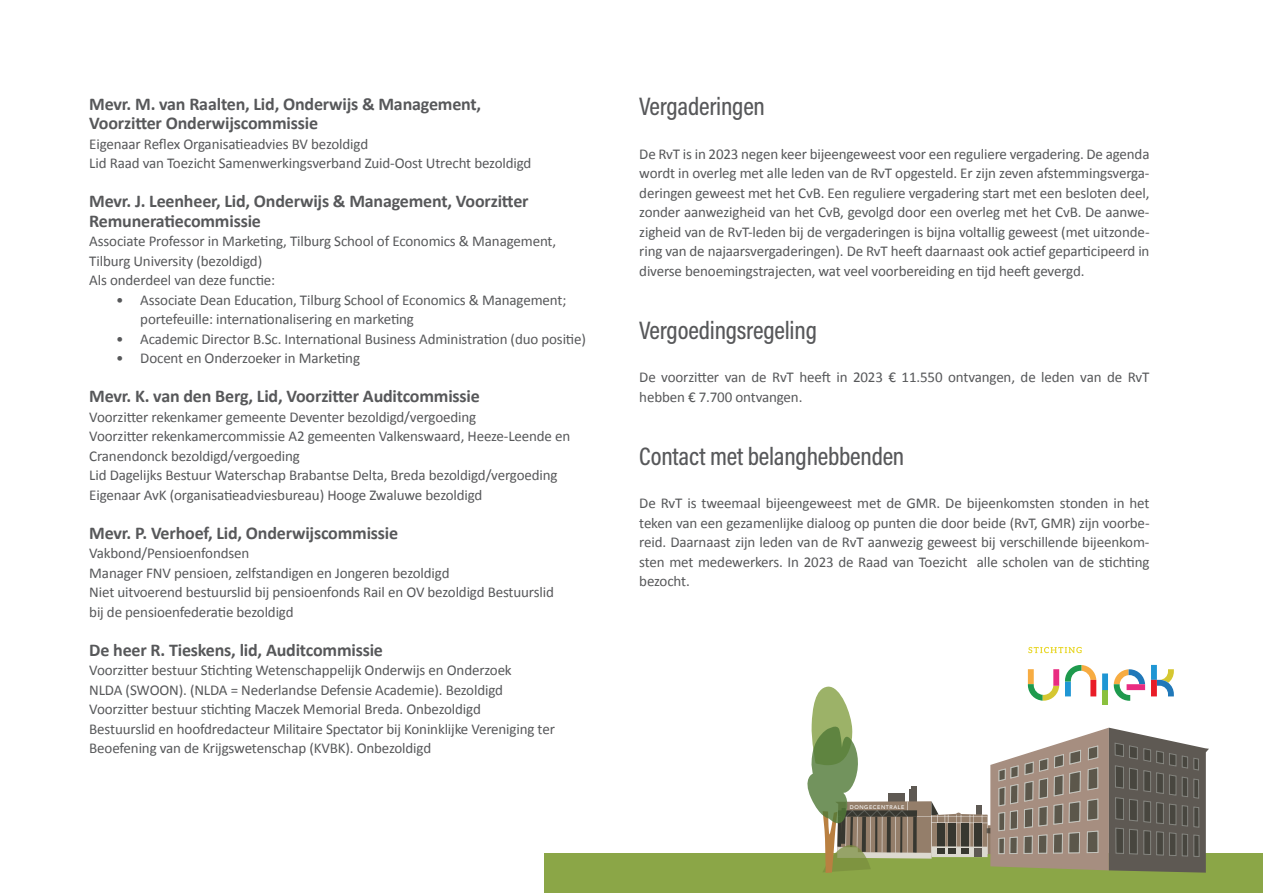
<style>
.page{position:relative;width:1263px;height:893px;background:#fff}
.page>*{position:absolute;margin:0;border:0;box-sizing:border-box;transform-origin:0 0}
.t1{font:500 25.5px "Acumin Pro Cond";letter-spacing:-.01em;color:#57585a}
.t2{font:700 18px/19.5px "Calibri";letter-spacing:-.01em;color:#57585a}
.t3{font:15px/19.5px "Calibri";letter-spacing:-.01em;color:#57585a}
.t4{font:500 5.4px "Avenir";letter-spacing:.105em;color:#fff}
</style>
<div class="page">
<div style="left:544px;top:853px;width:719px;height:40px;background:#8ba647"></div>
<svg style="left:1028px;top:647px;width:54px;height:6px"></svg>
<svg style="left:807px;top:665px;width:402px;height:208px"></svg>
<p class="t2" style="left:89px;top:93px;width:393px">Mevr. M. van Raalten, Lid, Onderwijs &amp; Management,<br>Voorzitter Onderwijscommissie</p>
<p class="t3" style="left:89px;top:133px;width:444px">Eigenaar Reflex Organisatieadvies BV bezoldigd<br>Lid Raad van Toezicht Samenwerkingsverband Zuid-Oost Utrecht bezoldigd</p>
<p class="t2" style="left:89px;top:191px;width:441px">Mevr. J. Leenheer, Lid, Onderwijs &amp; Management, Voorzitter<br>Remuneratiecommissie</p>
<p class="t3" style="left:89px;top:231px;width:468px">Associate Professor in Marketing, Tilburg School of Economics &amp; Management,<br>Tilburg University (bezoldigd)<br>Als onderdeel van deze functie:</p>
<p class="t3" style="left:140px;top:289px;width:428px;text-indent:-24px">• Associate Dean Education, Tilburg School of Economics &amp; Management; portefeuille: internationalisering en marketing</p>
<p class="t3" style="left:116px;top:328px;width:471px">• Academic Director B.Sc. International Business Administration (duo positie)</p>
<p class="t3" style="left:116px;top:348px;width:245px">• Docent en Onderzoeker in Marketing</p>
<p class="t2" style="left:89px;top:386px;width:392px">Mevr. K. van den Berg, Lid, Voorzitter Auditcommissie</p>
<p class="t3" style="left:89px;top:406px;width:483px">Voorzitter rekenkamer gemeente Deventer bezoldigd/vergoeding<br>Voorzitter rekenkamercommissie A2 gemeenten Valkenswaard, Heeze-Leende en Cranendonck bezoldigd/vergoeding<br>Lid Dagelijks Bestuur Waterschap Brabantse Delta, Breda bezoldigd/vergoeding Eigenaar AvK (organisatieadviesbureau) Hooge Zwaluwe bezoldigd</p>
<p class="t2" style="left:89px;top:522px;width:310px">Mevr. P. Verhoef, Lid, Onderwijscommissie</p>
<p class="t3" style="left:89px;top:543px;width:466px">Vakbond/Pensioenfondsen<br>Manager FNV pensioen, zelfstandigen en Jongeren bezoldigd<br>Niet uitvoerend bestuurslid bij pensioenfonds Rail en OV bezoldigd Bestuurslid bij de pensioenfederatie bezoldigd</p>
<p class="t2" style="left:89px;top:639px;width:295px">De heer R. Tieskens, lid, Auditcommissie</p>
<p class="t3" style="left:89px;top:660px;width:467px">Voorzitter bestuur Stichting Wetenschappelijk Onderwijs en Onderzoek<br>NLDA (SWOON). (NLDA = Nederlandse Defensie Academie). Bezoldigd Voorzitter bestuur stichting Maczek Memorial Breda. Onbezoldigd<br>Bestuurslid en hoofdredacteur Militaire Spectator bij Koninklijke Vereniging ter Beoefening van de Krijgswetenschap (KVBK). Onbezoldigd</p>
<h1 class="t1" style="left:639px;top:90px;width:127px">Vergaderingen</h1>
<p class="t3" style="left:639px;top:143px;width:512px;text-align:justify">De RvT is in 2023 negen keer bijeengeweest voor een reguliere vergadering. De agenda wordt in overleg met alle leden van de RvT opgesteld. Er zijn zeven afstemmingsverga&shy;deringen geweest met het CvB. Een reguliere vergadering start met een besloten deel, zonder aanwezigheid van het CvB, gevolgd door een overleg met het CvB. De aanwe&shy;zigheid van de RvT-leden bij de vergaderingen is bijna voltallig geweest (met uitzonde&shy;ring van de najaarsvergaderingen). De RvT heeft daarnaast ook actief geparticipeerd in diverse benoemingstrajecten, wat veel voorbereiding en tijd heeft gevergd.</p>
<h1 class="t1" style="left:639px;top:313px;width:179px">Vergoedingsregeling</h1>
<p class="t3" style="left:639px;top:367px;width:512px">De voorzitter van de RvT heeft in 2023 € 11.550 ontvangen, de leden van de RvT hebben € 7.700 ontvangen.</p>
<h1 class="t1" style="left:639px;top:439px;width:267px">Contact met belanghebbenden</h1>
<p class="t3" style="left:639px;top:493px;width:512px;text-align:justify">De RvT is tweemaal bijeengeweest met de GMR. De bijeenkomsten stonden in het teken van een gezamenlijke dialoog op punten die door beide (RvT, GMR) zijn voorbe&shy;reid. Daarnaast zijn leden van de RvT aanwezig geweest bij verschillende bijeenkom&shy;sten met medewerkers. In 2023 de Raad van Toezicht alle scholen van de stichting bezocht.</p>
<p class="t4" style="left:850px;top:802px;width:56px">DONGECENTRALE</p>
</div>
